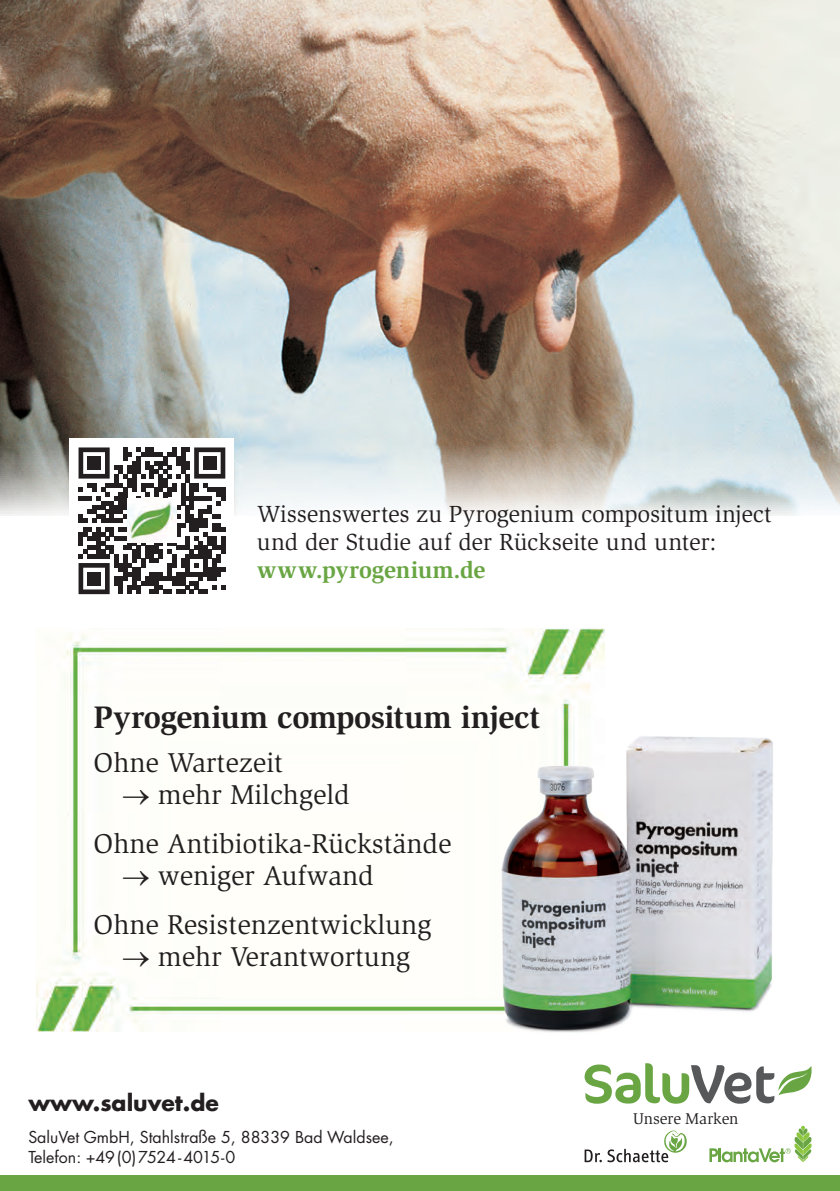
<style>
.page{position:relative;width:840px;height:1191px;background:#fff}
.page>*{position:absolute;margin:0;border:0;box-sizing:border-box;transform-origin:0 0}
.t1{font:700 32px "Slimbach Std";letter-spacing:-.015em;color:#231f20}
.t2{font:28px/49px "Slimbach Std";color:#231f20}
.t3{font:24px/28px "Slimbach Std";letter-spacing:-.01em;color:#231f20}
.t4{font:700 24px "Slimbach Std";letter-spacing:-.01em;color:#69a643}
.t5{font:700 22px "Futura LT Pro";color:#231f20}
.t6{font:16px/19.2px "Futura LT Pro";color:#231f20}
.t7{font:16px "Slimbach Std";letter-spacing:-.005em;color:#231f20}
</style>
<div class="page">
<div style="left:0;top:1175px;width:839px;height:16px;background:#69a643"></div>
<img style="left:0;top:0;width:839px;height:515px">
<div style="left:70px;top:438px;width:164px;height:165px;background:#fff"></div>
<svg style="left:78px;top:447px;width:147px;height:147px"></svg>
<div style="left:87px;top:456px;width:14px;height:14px;background:#231f20"></div>
<div style="left:203px;top:456px;width:13px;height:14px;background:#231f20"></div>
<div style="left:87px;top:572px;width:14px;height:13px;background:#231f20"></div>
<img style="left:127px;top:499px;width:49px;height:44px">
<svg style="left:584px;top:1063px;width:227px;height:40px"></svg>
<svg style="left:584px;top:1130px;width:102px;height:32px"></svg>
<svg style="left:709px;top:1125px;width:102px;height:37px"></svg>
<img style="left:37px;top:629px;width:567px;height:403px">
<img style="left:471px;top:717px;width:302px;height:316px">
<p class="t3" style="left:257px;top:500px;width:516px">Wissenswertes zu Pyrogenium compositum inject und der Studie auf der Rückseite und unter:</p>
<p class="t4" style="left:257px;top:555px;width:230px">www.pyrogenium.de</p>
<p class="t1" style="left:94px;top:698px;width:447px">Pyrogenium compositum inject</p>
<p class="t2" style="left:94px;top:738px;width:191px">Ohne Wartezeit</p>
<p class="t2" style="left:94px;top:770px;width:359px;text-indent:28px">→ mehr Milchgeld<br>Ohne Antibiotika-Rückstände</p>
<p class="t2" style="left:94px;top:851px;width:339px;text-indent:28px">→ weniger Aufwand<br>Ohne Resistenzentwicklung</p>
<p class="t2" style="left:122px;top:932px;width:289px">→ mehr Verantwortung</p>
<p class="t5" style="left:28px;top:1085px;width:192px">www.saluvet.de</p>
<p class="t6" style="left:28px;top:1127px;width:366px">SaluVet GmbH, Stahlstraße 5, 88339 Bad Waldsee,<br>Telefon: +49(0)7524-4015-0</p>
<p class="t7" style="left:632px;top:1109px;width:107px">Unsere Marken</p>
</div>
